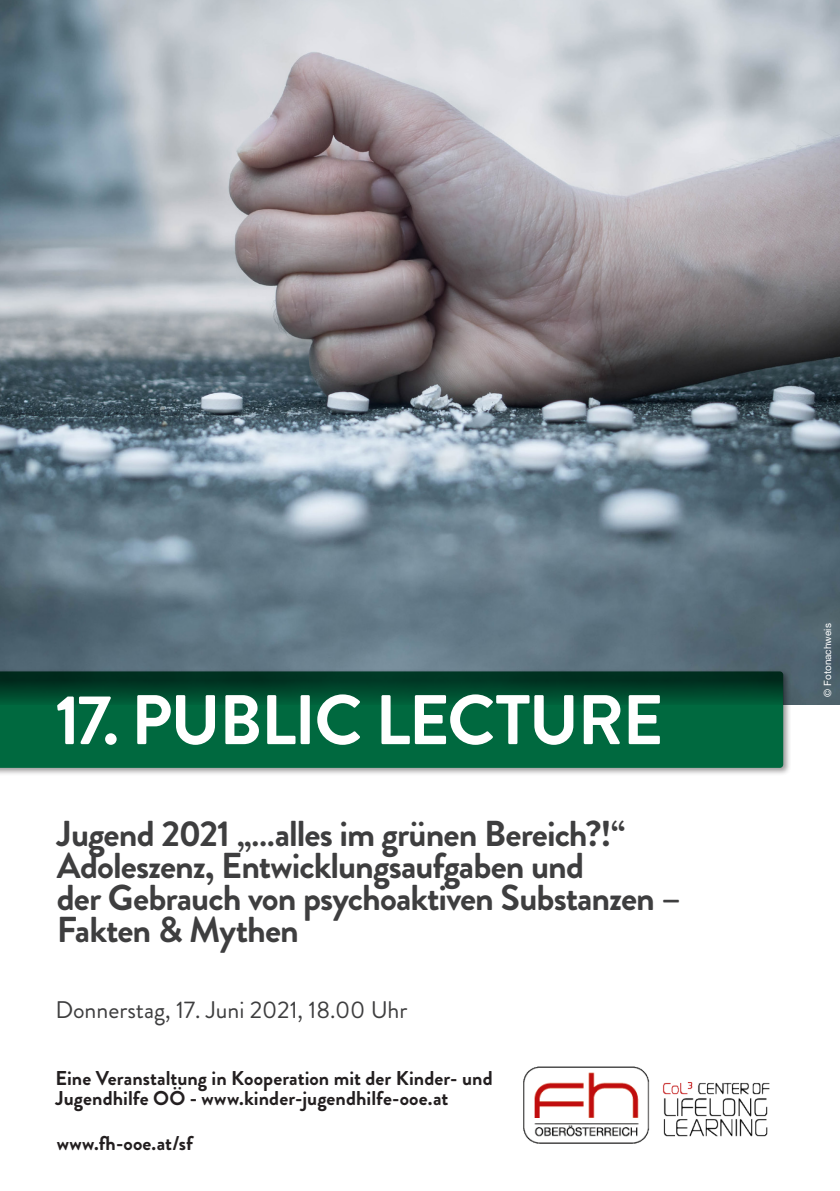
<style>
.page{position:relative;width:840px;height:1191px;background:#fff}
.page>*{position:absolute;margin:0;border:0;box-sizing:border-box;transform-origin:0 0}
.Cover_Balkentext{font:700 70px "Brandon Grotesque";letter-spacing:-.025em;color:#fff}
.Cover_Thema{font:700 36px "Brandon Grotesque";letter-spacing:-.025em;color:#3e3e3f}
.Subheadline{font:24px "Brandon Grotesque";color:#3e3e3f}
.t1{font:700 20px/20px "Brandon Grotesque";letter-spacing:.005em;color:#231f20}
.FH_Fotoquelle{font:10px "Helvetica Neue LT Std";color:#fff}
</style>
<div class="page">
<img style="left:0;top:0;width:839px;height:704px">
<div style="left:0;top:669px;width:790px;height:107px;background:#231f20;opacity:.45"></div>
<svg style="left:0;top:671px;width:782px;height:97px;fill:#00693f"></svg>
<img style="left:523px;top:1066px;width:246px;height:77px">
<p class="Cover_Balkentext" style="left:55px;top:671px;width:609px">17. PUBLIC LECTURE</p>
<p class="Cover_Thema" style="left:57px;top:808px;width:570px">Jugend 2021 „…alles im grünen Bereich?!“</p>
<p class="Cover_Thema" style="left:57px;top:840px;width:528px">Adoleszenz, Entwicklungsaufgaben und</p>
<p class="Cover_Thema" style="left:57px;top:872px;width:625px">der Gebrauch von psychoaktiven Substanzen –</p>
<p class="Cover_Thema" style="left:57px;top:904px;width:243px">Fakten &amp; Mythen</p>
<p class="Subheadline" style="left:55px;top:993px;width:353px">Donnerstag, 17. Juni 2021, 18.00 Uhr</p>
<p class="t1" style="left:55px;top:1068px;width:438px">Eine Veranstaltung in Kooperation mit der Kinder- und<br>Jugendhilfe OÖ - www.kinder-jugendhilfe-ooe.at</p>
<p class="t1" style="left:57px;top:1133px;width:138px">www.fh-ooe.at/sf</p>
<p class="FH_Fotoquelle" style="left:821px;top:696px;width:75px;rotate:-90deg">© Fotonachweis</p>
</div>
